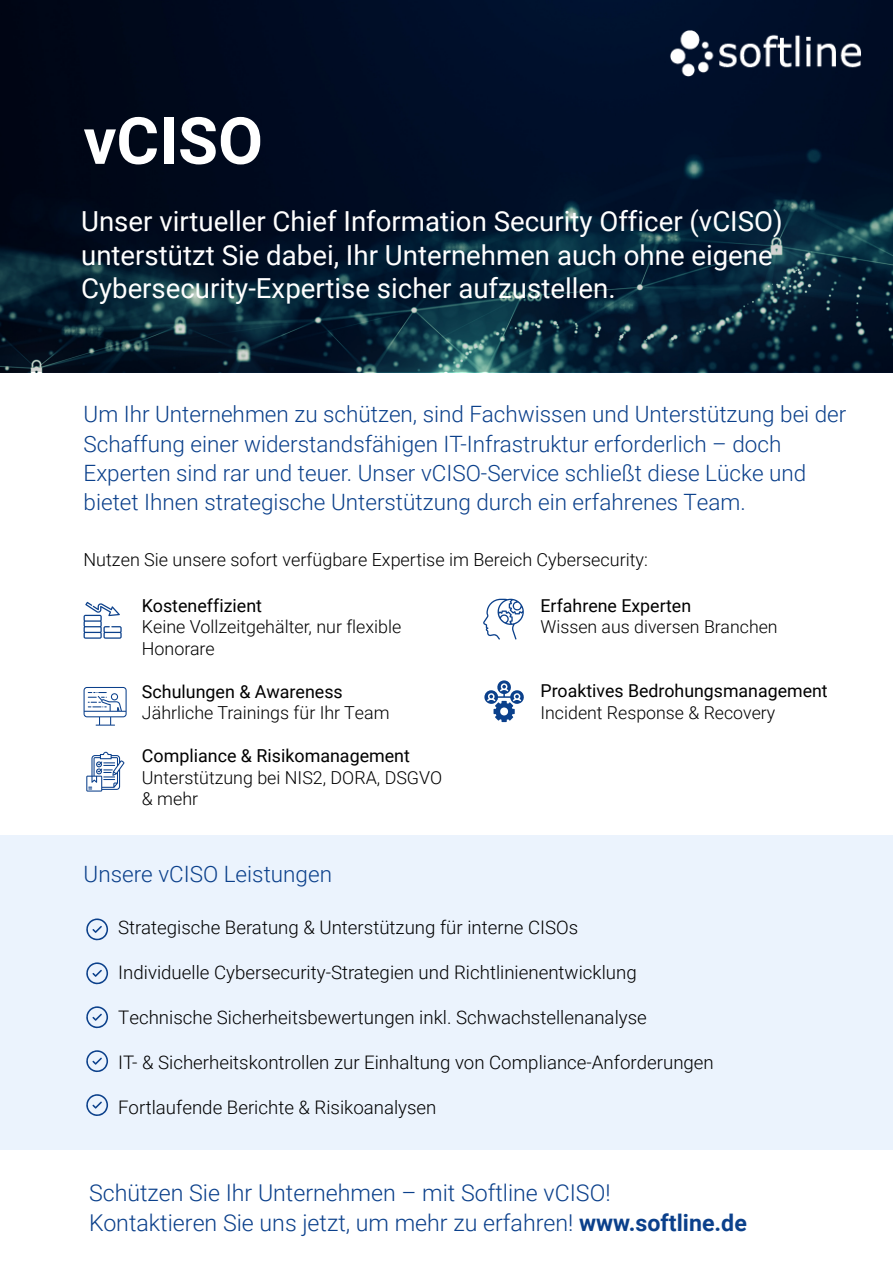
<style>
.page{position:relative;width:893px;height:1263px;background:#fff}
.page>*{position:absolute;margin:0;border:0;box-sizing:border-box;transform-origin:0 0}
.t1{font:700 65.1px "Roboto";color:#fff}
.t2{font:27.6px/33.2px "Roboto";color:#fff}
.t3{font:300 23.25px/30.2px "Roboto";color:#0b408b}
.t4{font:300 22.5px/29.2px "Roboto";color:#0b408b}
.t5{font:300 18.75px "Roboto";color:#000}
.t6{font:300 18px "Roboto";color:#000}
.t7{font:300 17.85px/21.5px "Roboto";color:#000}
.t8{font:17.85px "Roboto";color:#000}
.t9{font:300 17.7px "Roboto";color:#000}
.t10{font:17.7px "Roboto";color:#000}
.s1{font-weight:700}
</style>
<div class="page">
<div style="left:0;top:836px;width:893px;height:314px;background:#ebf3fd"></div>
<svg style="left:0;top:0;width:893px;height:372px;background:#03162b"></svg>
<img style="left:670px;top:29px;width:192px;height:47px">
<svg style="left:84px;top:602px;width:38px;height:37px"></svg>
<svg style="left:483px;top:599px;width:41px;height:41px"></svg>
<svg style="left:84px;top:687px;width:43px;height:39px"></svg>
<svg style="left:484px;top:680px;width:40px;height:42px"></svg>
<svg style="left:86px;top:752px;width:39px;height:39px"></svg>
<svg style="left:86px;top:918px;width:22px;height:22px"></svg>
<svg style="left:86px;top:962px;width:22px;height:22px"></svg>
<svg style="left:86px;top:1006px;width:22px;height:22px"></svg>
<svg style="left:86px;top:1050px;width:22px;height:22px"></svg>
<svg style="left:86px;top:1094px;width:22px;height:22px"></svg>
<h1 class="t1" style="left:84px;top:95px;width:181px">vCISO</h1>
<p class="t2" style="left:81px;top:204px;width:703px">Unser virtueller Chief Information Security Officer (vCISO) unterstützt Sie dabei, Ihr Unternehmen auch ohne eigene<br>Cybersecurity-Expertise sicher aufzustellen.</p>
<p class="t4" style="left:84px;top:399px;width:764px">Um Ihr Unternehmen zu schützen, sind Fachwissen und Unterstützung bei der Schaffung einer widerstandsfähigen IT-Infrastruktur erforderlich – doch Experten sind rar und teuer. Unser vCISO-Service schließt diese Lücke und bietet Ihnen strategische Unterstützung durch ein erfahrenes Team.</p>
<p class="t6" style="left:84px;top:547px;width:566px">Nutzen Sie unsere sofort verfügbare Expertise im Bereich Cybersecurity:</p>
<p class="t8" style="left:142px;top:593px;width:122px">Kosteneffizient</p>
<p class="t7" style="left:142px;top:616px;width:261px">Keine Vollzeitgehälter, nur flexible<br>Honorare</p>
<p class="t8" style="left:142px;top:679px;width:202px">Schulungen &amp; Awareness</p>
<p class="t7" style="left:142px;top:701px;width:249px">Jährliche Trainings für Ihr Team</p>
<p class="t8" style="left:142px;top:743px;width:270px">Compliance &amp; Risikomanagement</p>
<p class="t7" style="left:142px;top:766px;width:302px">Unterstützung bei NIS2, DORA, DSGVO &amp; mehr</p>
<p class="t10" style="left:540px;top:593px;width:152px">Erfahrene Experten</p>
<p class="t9" style="left:540px;top:614px;width:239px">Wissen aus diversen Branchen</p>
<p class="t10" style="left:540px;top:678px;width:289px">Proaktives Bedrohungsmanagement</p>
<p class="t9" style="left:540px;top:700px;width:236px">Incident Response &amp; Recovery</p>
<p class="t4" style="left:84px;top:858px;width:250px">Unsere vCISO Leistungen</p>
<p class="t5" style="left:118px;top:915px;width:462px">Strategische Beratung &amp; Unterstützung für interne CISOs</p>
<p class="t5" style="left:118px;top:959px;width:520px">Individuelle Cybersecurity-Strategien und Richtlinienentwicklung</p>
<p class="t5" style="left:118px;top:1004px;width:530px">Technische Sicherheitsbewertungen inkl. Schwachstellenanalyse</p>
<p class="t5" style="left:118px;top:1049px;width:597px">IT- &amp; Sicherheitskontrollen zur Einhaltung von Compliance-Anforderungen</p>
<p class="t5" style="left:118px;top:1094px;width:320px">Fortlaufende Berichte &amp; Risikoanalysen</p>
<p class="t3" style="left:89px;top:1176px;width:659px">Schützen Sie Ihr Unternehmen – mit Softline vCISO!<br>Kontaktieren Sie uns jetzt, um mehr zu erfahren! <span class="s1">www.softline.de</span></p>
</div>
